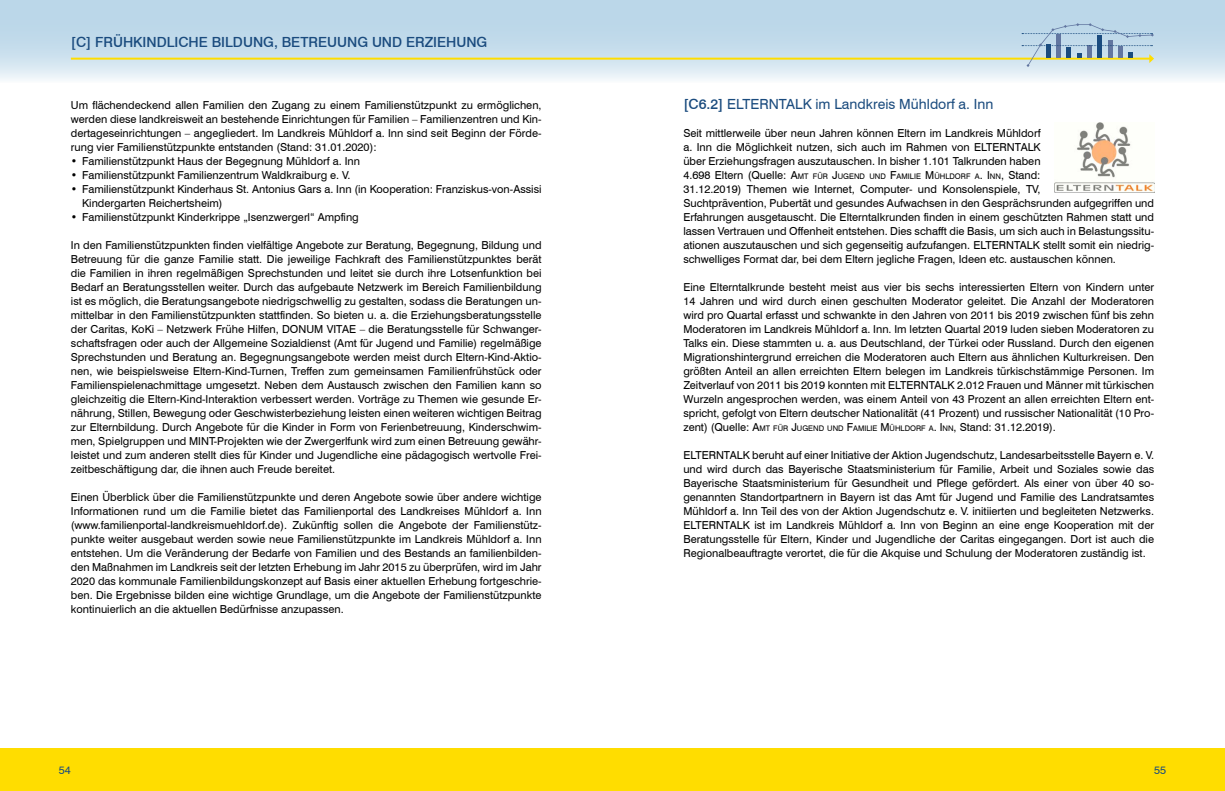
<style>
.page{position:relative;width:1225px;height:791px;background:#fff}
.page>*{position:absolute;margin:0;border:0;box-sizing:border-box;transform-origin:0 0}
.t1{font:500 14px "Swiss 721 BT";color:#1a4b7e}
.t2{font:14px "Swiss 721 BT";color:#1a4b7e}
.t3{font:11px/14px "Swiss 721 BT";color:#000;text-align:justify}
.t4{font:11px "Swiss 721 BT";color:#1a4b7e}
.t5{font:7.7px "Swiss 721 BT";color:#000}
.s1{font-weight:500}
.s2{font-size:11px}
.s3{font-style:inherit}
.s4{font-size:7.7px}
</style>
<div class="page">
<svg style="left:0;top:0;width:1225px;height:80px;fill:#c0daea"></svg>
<div style="left:0;top:748px;width:1225px;height:43px;background:#fd0"></div>
<hr style="left:71px;top:58px;width:1080px;height:2px;background:#fd0">
<svg style="left:1022px;top:23px;width:132px;height:44px"></svg>
<img style="left:1054px;top:122px;width:100px;height:71px">
<p class="t1" style="left:71px;top:34px;width:418px">[C] FRÜHKINDLICHE BILDUNG, BETREUUNG UND ERZIEHUNG</p>
<p class="t3" style="left:71px;top:98px;width:472px">Um flächendeckend allen Familien den Zugang zu einem Familienstützpunkt zu ermöglichen, werden diese landkreisweit an bestehende Einrichtungen für Familien – Familienzentren und Kin&shy;dertageseinrichtungen – angegliedert. Im Landkreis Mühldorf a. Inn sind seit Beginn der Förde&shy;rung vier Familienstützpunkte entstanden (Stand: 31.01.2020):</p>
<p class="t3" style="left:71px;top:154px;width:291px">• Familienstützpunkt Haus der Begegnung Mühldorf a. Inn</p>
<p class="t3" style="left:71px;top:168px;width:281px">• Familienstützpunkt Familienzentrum Waldkraiburg e. V.</p>
<p class="t3" style="left:82px;top:182px;width:461px;text-indent:-11px">• Familienstützpunkt Kinderhaus St. Antonius Gars a. Inn (in Kooperation: Franziskus-von-Assisi<br>Kindergarten Reichertsheim)</p>
<p class="t3" style="left:71px;top:210px;width:289px">• Familienstützpunkt Kinderkrippe „Isenzwergerl“ Ampfing</p>
<p class="t3" style="left:71px;top:238px;width:472px">In den Familienstützpunkten finden vielfältige Angebote zur Beratung, Begegnung, Bildung und Betreuung für die ganze Familie statt. Die jeweilige Fachkraft des Familienstützpunktes berät die Familien in ihren regelmäßigen Sprechstunden und leitet sie durch ihre Lotsenfunktion bei Bedarf an Beratungsstellen weiter. Durch das aufgebaute Netzwerk im Bereich Familienbildung ist es möglich, die Beratungsangebote niedrigschwellig zu gestalten, sodass die Beratungen un&shy;mittelbar in den Familienstützpunkten stattfinden. So bieten u. a. die Erziehungsberatungsstelle der Caritas, KoKi – Netzwerk Frühe Hilfen, DONUM VITAE – die Beratungsstelle für Schwanger&shy;schaftsfragen oder auch der Allgemeine Sozialdienst (Amt für Jugend und Familie) regelmäßige Sprechstunden und Beratung an. Begegnungsangebote werden meist durch Eltern-Kind-Aktio&shy;nen, wie beispielsweise Eltern-Kind-Turnen, Treffen zum gemeinsamen Familienfrühstück oder Familienspielenachmittage umgesetzt. Neben dem Austausch zwischen den Familien kann so gleichzeitig die Eltern-Kind-Interaktion verbessert werden. Vorträge zu Themen wie gesunde Er&shy;nährung, Stillen, Bewegung oder Geschwisterbeziehung leisten einen weiteren wichtigen Beitrag zur Elternbildung. Durch Angebote für die Kinder in Form von Ferienbetreuung, Kinderschwim&shy;men, Spielgruppen und MINT-Projekten wie der Zwergerlfunk wird zum einen Betreuung gewähr&shy;leistet und zum anderen stellt dies für Kinder und Jugendliche eine pädagogisch wertvolle Frei&shy;zeitbeschäftigung dar, die ihnen auch Freude bereitet.</p>
<p class="t3" style="left:71px;top:490px;width:472px">Einen Überblick über die Familienstützpunkte und deren Angebote sowie über andere wichtige Informationen rund um die Familie bietet das Familienportal des Landkreises Mühldorf a. Inn (www.familienportal-landkreismuehldorf.de). Zukünftig sollen die Angebote der Familienstütz&shy;punkte weiter ausgebaut werden sowie neue Familienstützpunkte im Landkreis Mühldorf a. Inn entstehen. Um die Veränderung der Bedarfe von Familien und des Bestands an familienbilden&shy;den Maßnahmen im Landkreis seit der letzten Erhebung im Jahr 2015 zu überprüfen, wird im Jahr 2020 das kommunale Familienbildungskonzept auf Basis einer aktuellen Erhebung fortgeschrie&shy;ben. Die Ergebnisse bilden eine wichtige Grundlage, um die Angebote der Familienstützpunkte kontinuierlich an die aktuellen Bedürfnisse anzupassen.</p>
<p class="t2" style="left:683px;top:95px;width:311px"><span class="s1">[C6.2]</span> ELTERNTALK im Landkreis Mühldorf a. Inn</p>
<p class="t3" style="left:683px;top:126px;width:359px">Seit mittlerweile über neun Jahren können Eltern im Landkreis Mühldorf a. Inn die Möglichkeit nutzen, sich auch im Rahmen von ELTERNTALK über Erziehungsfragen auszutauschen. In bisher 1.101 Talkrunden haben</p>
<p class="t5" style="left:683px;top:172px;width:359px"><span class="s2">4.698 Eltern (Quelle:</span> <span class="s2">A</span>MT FÜR <span class="s2">J</span>UGEND UND <span class="s2">F</span>AMILIE <span class="s2">M</span> ÜHLDORF A<span class="s2">. I</span> NN<span class="s2">,</span> <span class="s2">Stand:</span></p>
<p class="t3" style="left:683px;top:182px;width:472px;text-align:left">31.12.2019) Themen wie Internet, Computer- und Konsolenspiele, TV,<br>Suchtprävention, Pubertät und gesundes Aufwachsen in den Gesprächsrunden aufgegriffen und Erfahrungen ausgetauscht. Die Elterntalkrunden finden in einem geschützten Rahmen statt und lassen Vertrauen und Offenheit entstehen. Dies schafft die Basis, um sich auch in Belastungssitu&shy;ationen auszutauschen und sich gegenseitig aufzufangen. ELTERNTALK stellt somit ein niedrig&shy;schwelliges Format dar, bei dem Eltern jegliche Fragen, Ideen etc. austauschen können.</p>
<p class="t3" style="left:683px;top:280px;width:472px">Eine Elterntalkrunde besteht meist aus vier bis sechs interessierten Eltern von Kindern unter 14 Jahren und wird durch einen geschulten Moderator geleitet. Die Anzahl der Moderatoren wird pro Quartal erfasst und schwankte in den Jahren von 2011 bis 2019 zwischen fünf bis zehn Moderatoren im Landkreis Mühldorf a. Inn. Im letzten Quartal 2019 luden sieben Moderatoren zu Talks ein. Diese stammten u. a. aus Deutschland, der Türkei oder Russland. Durch den eigenen Migrationshintergrund erreichen die Moderatoren auch Eltern aus ähnlichen Kulturkreisen. Den größten Anteil an allen erreichten Eltern belegen im Landkreis türkischstämmige Personen. Im Zeitverlauf von 2011 bis 2019 konnten mit ELTERNTALK 2.012 Frauen und Männer mit türkischen Wurzeln angesprochen werden, was einem Anteil von 43 Prozent an allen erreichten Eltern ent&shy;spricht, gefolgt von Eltern deutscher Nationalität (41 Prozent) und russischer Nationalität (10 Pro&shy;zent) (Quelle: <span class="s3">A</span><span class="s4">MT FÜR</span> <span class="s3">J</span><span class="s4">UGEND UND</span> <span class="s3">F</span><span class="s4">AMILIE</span> <span class="s3">M</span> <span class="s4">ÜHLDORF A</span><span class="s3">. I</span> <span class="s4">NN</span><span class="s3">,</span> Stand: 31.12.2019).</p>
<p class="t3" style="left:683px;top:448px;width:472px">ELTERNTALK beruht auf einer Initiative der Aktion Jugendschutz, Landesarbeitsstelle Bayern e. V. und wird durch das Bayerische Staatsministerium für Familie, Arbeit und Soziales sowie das Bayerische Staatsministerium für Gesundheit und Pflege gefördert. Als einer von über 40 so&shy;genannten Standortpartnern in Bayern ist das Amt für Jugend und Familie des Landratsamtes Mühldorf a. Inn Teil des von der Aktion Jugendschutz e. V. initiierten und begleiteten Netzwerks.<br>ELTERNTALK ist im Landkreis Mühldorf a. Inn von Beginn an eine enge Kooperation mit der Beratungsstelle für Eltern, Kinder und Jugendliche der Caritas eingegangen. Dort ist auch die Regionalbeauftragte verortet, die für die Akquise und Schulung der Moderatoren zuständig ist.</p>
<p class="t4" style="left:59px;top:763px;width:14px">54</p>
<p class="t4" style="left:1154px;top:763px;width:14px">55</p>
</div>
